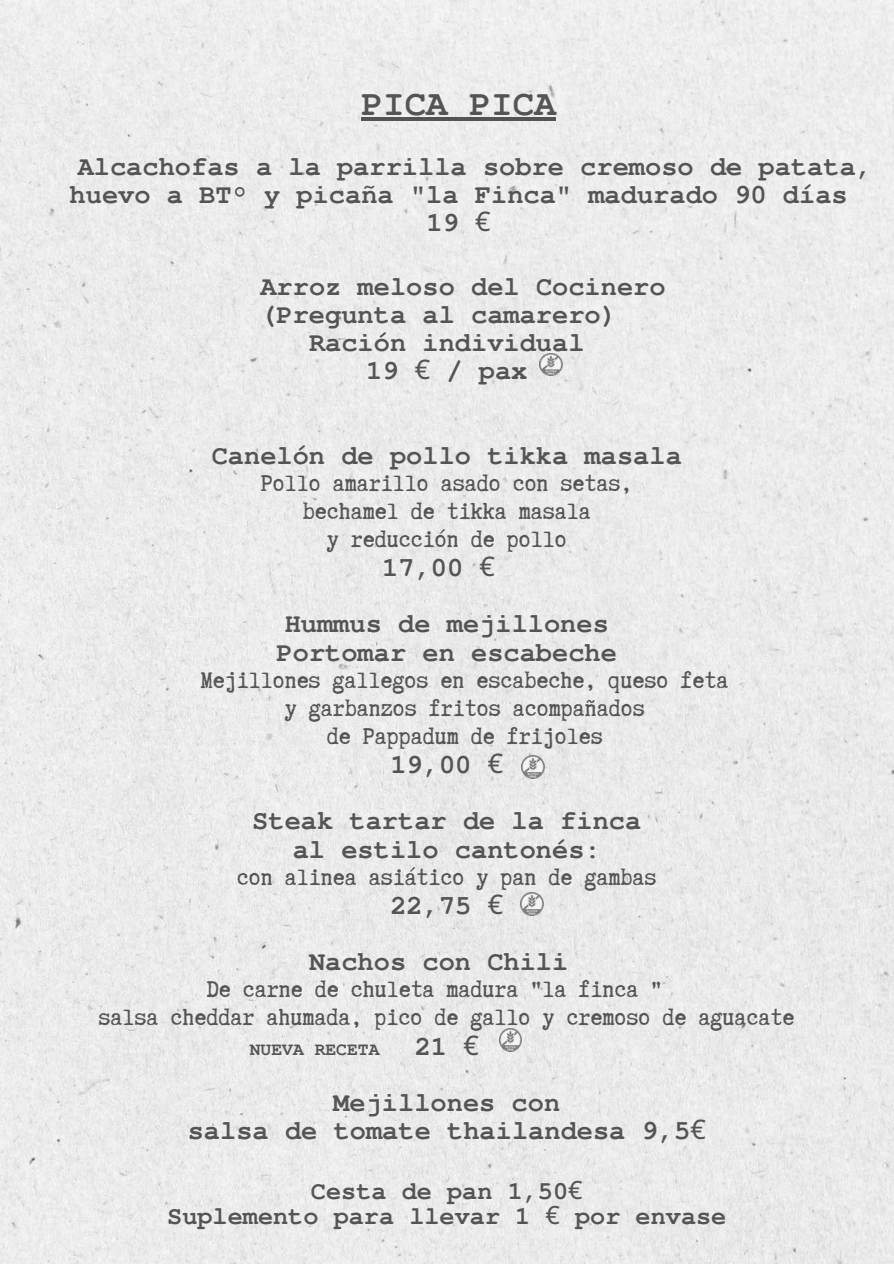
<style>
.page{position:relative;width:894px;height:1264px;background:#fff}
.page>*{position:absolute;margin:0;border:0;box-sizing:border-box;transform-origin:0 0}
.t1{font:700 36px "Tlwg Typewriter";color:#545454}
.t2{font:700 27px/56.2px "Tlwg Typewriter";color:#545454;text-align:center}
.t3{font:27px/28.2px "Truetypewriter Polygl OTT";color:#545454;text-align:center}
.t4{font:700 25.2px/25.2px "Tlwg Typewriter";color:#545454;text-align:center}
.t5{font:700 18px "Tlwg Typewriter";color:#545454}
.s1{font-family:"Noto Sans";font-weight:400}
</style>
<div class="page">
<div style="left:0;top:0;width:893px;height:1263px;background:#ebebeb"></div>
<hr style="left:361px;top:118px;width:194px;height:3px;background:#545454">
<img style="left:521px;top:756px;width:23px;height:22px">
<img style="left:520px;top:892px;width:23px;height:23px">
<img style="left:499px;top:1028px;width:22px;height:23px">
<img style="left:539px;top:353px;width:23px;height:23px">
<h1 class="t1" style="left:361px;top:82px;width:196px">PICA PICA</h1>
<p class="t2" style="left:78px;top:139px;width:795px">Alcachofas a la parrilla sobre cremoso de patata,</p>
<p class="t2" style="left:70px;top:167px;width:779px">huevo a BT° y picaña "la Finca" madurado 90 días</p>
<p class="t2" style="left:426px;top:195px;width:66px">19 <span class="s1">€</span></p>
<p class="t2" style="left:260px;top:259px;width:406px">Arroz meloso del Cocinero</p>
<p class="t2" style="left:260px;top:287px;width:358px">(Pregunta al camarero)</p>
<p class="t2" style="left:309px;top:315px;width:277px">Ración individual</p>
<p class="t2" style="left:366px;top:343px;width:163px">19 <span class="s1">€</span> / pax</p>
<p class="t2" style="left:212px;top:428px;width:471px">Canelón de pollo tikka masala</p>
<p class="t3" style="left:260px;top:468px;width:373px">Pollo amarillo asado con setas, bechamel de tikka masala<br>y reducción de pollo</p>
<p class="t2" style="left:284px;top:540px;width:325px;text-align:left;text-indent:98px">17,00 <span class="s1">€<br></span>Hummus de mejillones</p>
<p class="t2" style="left:276px;top:624px;width:342px">Portomar en escabeche</p>
<p class="t3" style="left:201px;top:665px;width:529px">Mejillones gallegos en escabeche, queso feta y garbanzos fritos acompañados<br>de Pappadum de frijoles</p>
<p class="t2" style="left:252px;top:737px;width:390px">19,00 <span class="s1">€<br></span>Steak tartar de la finca</p>
<p class="t2" style="left:293px;top:821px;width:309px">al estilo cantonés:</p>
<p class="t3" style="left:236px;top:862px;width:421px">con alinea asiático y pan de gambas</p>
<p class="t2" style="left:309px;top:878px;width:261px">22,75 <span class="s1">€<br></span>Nachos con Chili</p>
<p class="t3" style="left:99px;top:975px;width:697px;text-align:left;text-indent:108px">De carne de chuleta madura "la finca "<br>salsa cheddar ahumada, pico de gallo y cremoso de aguacate</p>
<p class="t2" style="left:333px;top:1018px;width:228px">21 <span class="s1">€<br></span>Mejillones con</p>
<p class="t2" style="left:188px;top:1103px;width:519px">salsa de tomate thailandesa 9,5<span class="s1">€</span></p>
<p class="t4" style="left:167px;top:1178px;width:560px">Cesta de pan 1,50<span class="s1">€<br></span>Suplemento para llevar 1 <span class="s1">€</span> por envase</p>
<p class="t5" style="left:250px;top:1038px;width:131px">NUEVA RECETA</p>
</div>
